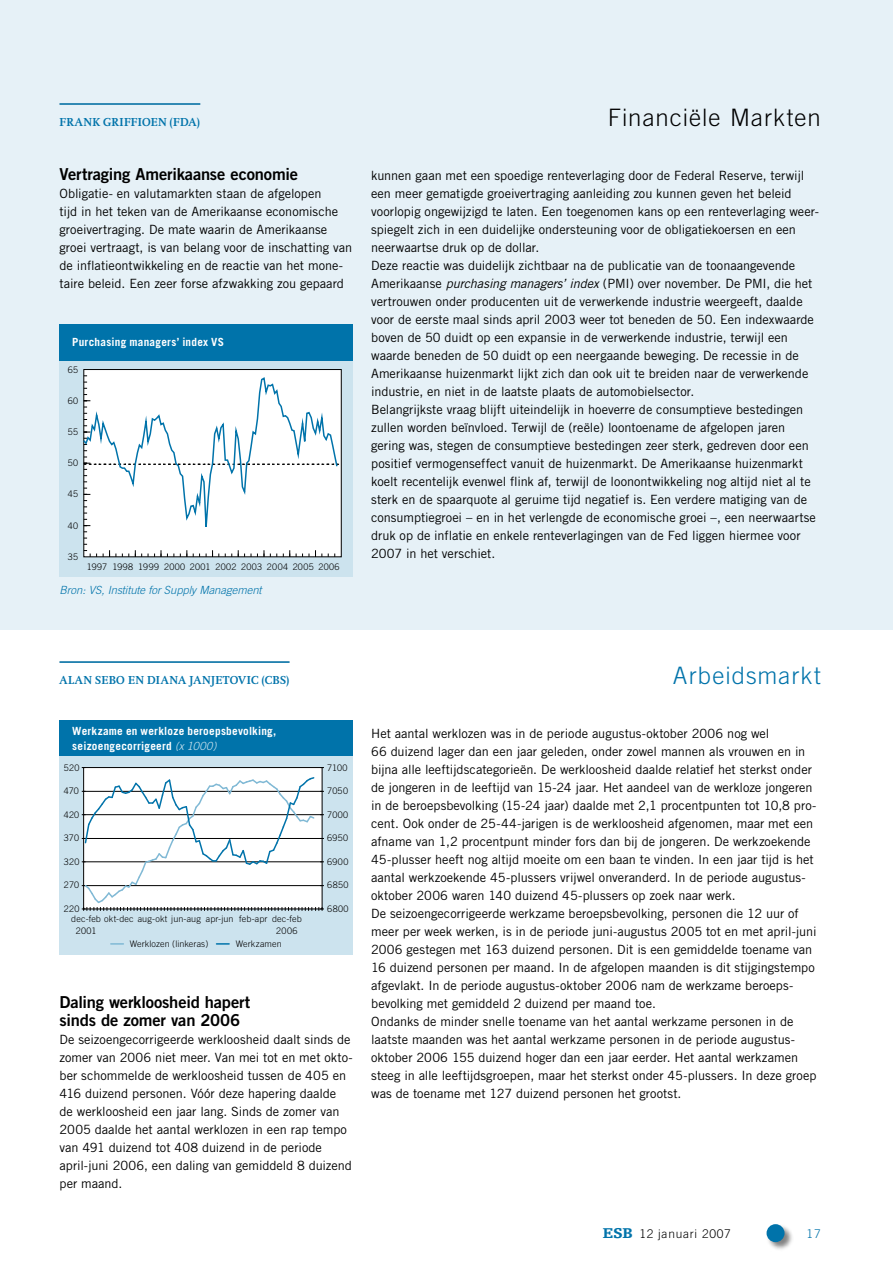
<style>
.page{position:relative;width:893px;height:1263px;background:#fff}
.page>*{position:absolute;margin:0;border:0;box-sizing:border-box;transform-origin:0 0}
.t1{font:300 24px "Trade Gothic";letter-spacing:.045em;color:#000}
.t2{font:300 24px "Trade Gothic";letter-spacing:.04em;color:#0073aa}
.t3{font:16.5px/18px "Trade Gothic Bold Two";letter-spacing:-.01em;color:#000}
.t4{font:12.75px/18px "Trade Gothic";color:#000}
.t5{font:700 12px "Swift";letter-spacing:.03em;color:#0073aa}
.t6{font:300 12px "Trade Gothic";letter-spacing:.06em;color:#000}
.t7{font:300 12px "Trade Gothic";color:#0073aa}
.t8{font:700 11.25px/15px "Trade Gothic";letter-spacing:.02em;color:#fff}
.t9{font:italic 300 11.25px "Trade Gothic";color:#0073aa}
.t10{font:300 9px/12px "Trade Gothic";letter-spacing:.02em;color:#000}
.s1{font-style:italic}
.s2{font-weight:300;font-style:italic;color:#cce3ee}
.s3{font-family:"Egyptienne F";font-weight:900;font-size:15px;color:#0073aa}
</style>
<div class="page">
<div style="left:766px;top:1223px;width:28px;height:29px;background:#000;opacity:.5"></div>
<div style="left:766px;top:1224px;width:18px;height:18px;background:#0073aa;border-radius:50%"></div>
<div style="left:0;top:0;width:893px;height:630px;background:#e6f1f7"></div>
<div style="left:60px;top:342px;width:293px;height:234px;background:#cce3ee"></div>
<svg style="left:83px;top:369px;width:259px;height:189px;background:#c7c9c9"></svg>
<svg style="left:116px;top:553px;width:13px;height:4px"></svg>
<svg style="left:148px;top:553px;width:7px;height:4px"></svg>
<svg style="left:193px;top:553px;width:7px;height:4px"></svg>
<svg style="left:225px;top:553px;width:7px;height:4px"></svg>
<svg style="left:251px;top:553px;width:7px;height:4px"></svg>
<svg style="left:296px;top:553px;width:7px;height:4px"></svg>
<svg style="left:328px;top:553px;width:7px;height:4px"></svg>
<svg style="left:103px;top:552px;width:7px;height:5px"></svg>
<svg style="left:135px;top:552px;width:7px;height:5px"></svg>
<svg style="left:161px;top:552px;width:7px;height:5px"></svg>
<svg style="left:174px;top:552px;width:13px;height:5px"></svg>
<svg style="left:206px;top:552px;width:13px;height:5px"></svg>
<svg style="left:238px;top:552px;width:7px;height:5px"></svg>
<svg style="left:264px;top:552px;width:13px;height:5px"></svg>
<svg style="left:283px;top:552px;width:7px;height:5px"></svg>
<svg style="left:309px;top:552px;width:13px;height:5px"></svg>
<svg style="left:84px;top:552px;width:13px;height:5px"></svg>
<svg style="left:83px;top:376px;width:256px;height:176px;background:#f1f6f8"></svg>
<div style="left:60px;top:324px;width:293px;height:36px;background:#0073aa"></div>
<hr style="left:60px;top:103px;width:140px;height:2px;background:#0073aa">
<hr style="left:60px;top:661px;width:229px;height:2px;background:#0073aa">
<div style="left:60px;top:720px;width:293px;height:234px;background:#cce3ee"></div>
<div style="left:84px;top:767px;width:238px;height:142px;background:#fff"></div>
<svg style="left:82px;top:776px;width:242px;height:135px"></svg>
<svg style="left:111px;top:943px;width:12px;height:2px"></svg>
<svg style="left:216px;top:943px;width:13px;height:2px"></svg>
<div style="left:60px;top:720px;width:293px;height:36px;background:#0073aa"></div>
<p class="t5" style="left:60px;top:116px;width:123px">FRANK GRIFFIOEN (FDA</p>
<p class="t5" style="left:197px;top:116px;width:4px">)</p>
<p class="t3" style="left:60px;top:165px;width:240px">Vertraging Amerikaanse economie</p>
<p class="t4" style="left:60px;top:184px;width:294px">Obligatie- en valutamarkten staan de afgelopen<br>tijd in het teken van de Amerikaanse economische groeivertraging. De mate waarin de Amerikaanse groei vertraagt, is van belang voor de inschatting van de inflatieontwikkeling en de reactie van het mone&shy;taire beleid. Een zeer forse afzwakking zou gepaard</p>
<p class="t8" style="left:72px;top:335px;width:153px">Purchasing managers’ index VS</p>
<p class="t10" style="left:68px;top:363px;width:12px">65</p>
<p class="t10" style="left:68px;top:394px;width:12px">60</p>
<p class="t10" style="left:68px;top:426px;width:12px">55</p>
<p class="t10" style="left:68px;top:457px;width:12px">50</p>
<p class="t10" style="left:68px;top:488px;width:12px">45</p>
<p class="t10" style="left:68px;top:519px;width:12px">40</p>
<p class="t10" style="left:68px;top:550px;width:12px">35</p>
<p class="t10" style="left:87px;top:560px;width:254px">1997 1998 1999 2000 2001 2002 2003 2004 2005 2006</p>
<p class="t9" style="left:60px;top:583px;width:204px">Bron: VS, Institute for Supply Management</p>
<h1 class="t1" style="left:608px;top:103px;width:214px">Financiële Markten</h1>
<p class="t4" style="left:371px;top:166px;width:449px">kunnen gaan met een spoedige renteverlaging door de Federal Reserve, terwijl een meer gematigde groeivertraging aanleiding zou kunnen geven het beleid voorlopig ongewijzigd te laten. Een toegenomen kans op een renteverlaging weer&shy;spiegelt zich in een duidelijke ondersteuning voor de obligatiekoersen en een neerwaartse druk op de dollar.<br>Deze reactie was duidelijk zichtbaar na de publicatie van de toonaangevende Amerikaanse <span class="s1">purchasing managers’ index</span> (PMI) over november. De PMI, die het vertrouwen onder producenten uit de verwerkende industrie weergeeft, daalde voor de eerste maal sinds april 2003 weer tot beneden de 50. Een indexwaarde boven de 50 duidt op een expansie in de verwerkende industrie, terwijl een waarde beneden de 50 duidt op een neergaande beweging. De recessie in de Amerikaanse huizenmarkt lijkt zich dan ook uit te breiden naar de verwerkende industrie, en niet in de laatste plaats de automobielsector.<br>Belangrijkste vraag blijft uiteindelijk in hoeverre de consumptieve bestedingen zullen worden beïnvloed. Terwijl de (reële) loontoename de afgelopen jaren gering was, stegen de consumptieve bestedingen zeer sterk, gedreven door een positief vermogenseffect vanuit de huizenmarkt. De Amerikaanse huizenmarkt koelt recentelijk evenwel flink af, terwijl de loonontwikkeling nog altijd niet al te sterk en de spaarquote al geruime tijd negatief is. Een verdere matiging van de consumptiegroei – en in het verlengde de economische groei –, een neerwaartse druk op de inflatie en enkele renteverlagingen van de Fed liggen hiermee voor 2007 in het verschiet.</p>
<p class="t5" style="left:60px;top:674px;width:231px">ALAN SEBO EN DIANA JANJETOVIC (CBS)</p>
<p class="t8" style="left:72px;top:723px;width:205px">Werkzame en werkloze beroepsbevolking, seizoengecorrigeerd <span class="s2">(x 1000)</span></p>
<p class="t10" style="left:64px;top:761px;width:17px">520</p>
<p class="t10" style="left:64px;top:785px;width:16px">470</p>
<p class="t10" style="left:64px;top:808px;width:17px">420</p>
<p class="t10" style="left:64px;top:832px;width:17px">370</p>
<p class="t10" style="left:64px;top:855px;width:17px">320</p>
<p class="t10" style="left:64px;top:879px;width:17px">270</p>
<p class="t10" style="left:64px;top:902px;width:17px">220</p>
<p class="t10" style="left:76px;top:912px;width:193px;text-indent:-5px">dec-feb okt-dec aug-okt jun-aug apr-jun feb-apr<br>2001</p>
<p class="t10" style="left:272px;top:912px;width:31px;text-align:center">dec-feb<br>2006</p>
<p class="t10" style="left:130px;top:937px;width:80px">Werklozen (linkeras)</p>
<p class="t10" style="left:236px;top:937px;width:47px">Werkzamen</p>
<p class="t10" style="left:327px;top:761px;width:22px">7100</p>
<p class="t10" style="left:327px;top:785px;width:22px">7050</p>
<p class="t10" style="left:327px;top:808px;width:22px">7000</p>
<p class="t10" style="left:327px;top:832px;width:22px">6950</p>
<p class="t10" style="left:327px;top:855px;width:23px">6900</p>
<p class="t10" style="left:327px;top:879px;width:23px">6850</p>
<p class="t10" style="left:327px;top:902px;width:23px">6800</p>
<p class="t3" style="left:60px;top:993px;width:192px">Daling werkloosheid hapert sinds de zomer van 2006</p>
<p class="t4" style="left:60px;top:1030px;width:295px">De seizoengecorrigeerde werkloosheid daalt sinds de zomer van 2006 niet meer. Van mei tot en met okto&shy;ber schommelde de werkloosheid tussen de 405 en 416 duizend personen. Vóór deze hapering daalde de werkloosheid een jaar lang. Sinds de zomer van 2005 daalde het aantal werklozen in een rap tempo van 491 duizend tot 408 duizend in de periode april-juni 2006, een daling van gemiddeld 8 duizend per maand.</p>
<h1 class="t2" style="left:673px;top:661px;width:149px">Arbeidsmarkt</h1>
<p class="t4" style="left:371px;top:724px;width:447px">Het aantal werklozen was in de periode augustus-oktober 2006 nog wel<br>66 duizend lager dan een jaar geleden, onder zowel mannen als vrouwen en in bijna alle leeftijdscategorieën. De werkloosheid daalde relatief het sterkst onder de jongeren in de leeftijd van 15-24 jaar. Het aandeel van de werkloze jongeren in de beroepsbevolking (15-24 jaar) daalde met 2,1 procentpunten tot 10,8 pro&shy;cent. Ook onder de 25-44-jarigen is de werkloosheid afgenomen, maar met een afname van 1,2 procentpunt minder fors dan bij de jongeren. De werkzoekende 45-plusser heeft nog altijd moeite om een baan te vinden. In een jaar tijd is het aantal werkzoekende 45-plussers vrijwel onveranderd. In de periode augustus&shy;oktober 2006 waren 140 duizend 45-plussers op zoek naar werk.<br>De seizoengecorrigeerde werkzame beroepsbevolking, personen die 12 uur of meer per week werken, is in de periode juni-augustus 2005 tot en met april-juni 2006 gestegen met 163 duizend personen. Dit is een gemiddelde toename van 16 duizend personen per maand. In de afgelopen maanden is dit stijgingstempo afgevlakt. In de periode augustus-oktober 2006 nam de werkzame beroeps&shy;bevolking met gemiddeld 2 duizend per maand toe.<br>Ondanks de minder snelle toename van het aantal werkzame personen in de laatste maanden was het aantal werkzame personen in de periode augustus&shy;oktober 2006 155 duizend hoger dan een jaar eerder. Het aantal werkzamen steeg in alle leeftijdsgroepen, maar het sterkst onder 45-plussers. In deze groep was de toename met 127 duizend personen het grootst.</p>
<p class="t6" style="left:603px;top:1226px;width:130px"><span class="s3">ESB</span> 12 januari 2007</p>
<p class="t7" style="left:807px;top:1226px;width:16px">17</p>
</div>
